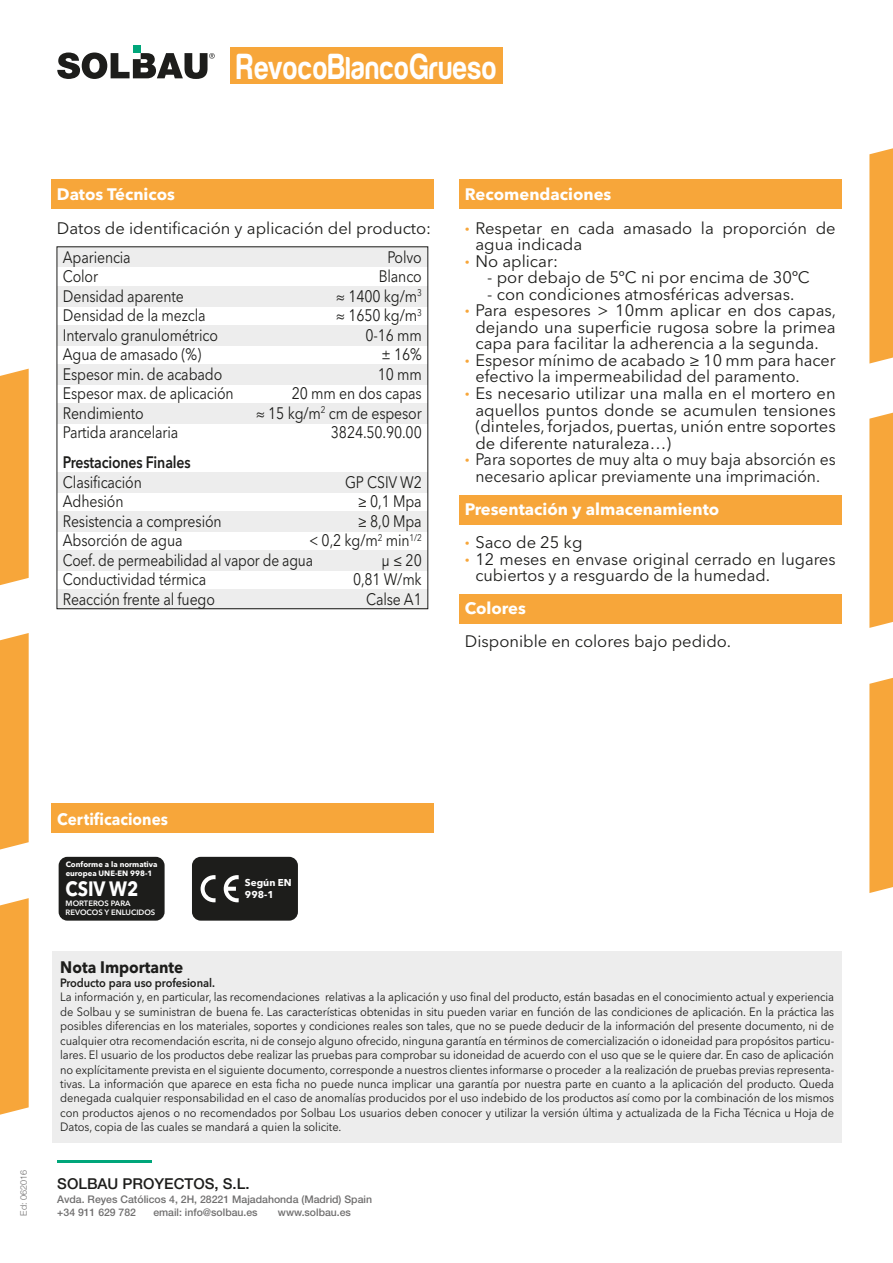
<style>
.page{position:relative;width:893px;height:1263px;background:#fff}
.page>*{position:absolute;margin:0;border:0;box-sizing:border-box;transform-origin:0 0}
.t1{font:700 32.4px "Harabara Mais Bold Harabara Mais";color:#fff;scale:.86 1}
.t2{font:700 20.55px "Avenir Next LT Pro";letter-spacing:-.005em;color:#fff;scale:.85 1}
.t3{font:16.5px/16.5px "Avenir Next LT Pro";color:#1d1d1b}
.t4{font:16.5px/19.5px "Avenir Next LT Pro";color:#1d1d1b;scale:.85 1}
.t5{font:16.5px "Avenir Next LT Pro";color:#1d1d1b;scale:.95 1}
.t6{font:700 16.5px/33.2px "Avenir Next LT Pro";color:#fff}
.t7{font:600 16.5px "Avenir Next LT Pro";letter-spacing:-.01em;color:#1d1d1b;scale:.85 1}
.t8{font:700 16.5px "Avenir Next LT Pro";color:#fff;scale:.92 1}
.t9{font:700 16.5px "Avenir Next LT Pro";color:#1d1d1b;scale:.92 1}
.t10{font:500 15px "Helvetica Neue LT Std";color:#1d1d1b}
.t11{font:12px/14.4px "Avenir Next LT Pro";letter-spacing:-.005em;color:#1d1d1b;text-align:justify;scale:.92 1}
.t12{font:600 12px "Avenir Next LT Pro";letter-spacing:-.005em;color:#1d1d1b;scale:.92 1}
.t13{font:500 10.5px/13.5px "Helvetica Neue LT Std";color:#706f6f}
.t14{font:700 9.9px/11.9px "Avenir Next LT Pro";color:#fff}
.t15{font:300 9px "Helvetica Neue LT Std";color:#706f6f}
.t16{font:700 7.65px/9.1px "Avenir Next LT Pro";color:#fff}
.t17{font:600 7.65px/9.1px "Avenir Next LT Pro";color:#fff}
.s1{font-size:37.2px}
.s2{font-weight:700;color:#fff}
.s3{font-weight:700;color:#f7a63a}
.s4{color:#f7a63a}
.s5{font-weight:400;color:#1d1d1b}
</style>
<div class="page">
<svg style="left:869px;top:148px;width:24px;height:216px"></svg>
<div style="left:0;top:369px;width:29px;height:216px;background:#f7a63a"></div>
<svg style="left:869px;top:413px;width:24px;height:215px"></svg>
<div style="left:0;top:633px;width:29px;height:216px;background:#f7a63a"></div>
<svg style="left:869px;top:678px;width:24px;height:215px"></svg>
<svg style="left:0;top:898px;width:29px;height:217px"></svg>
<div style="left:230px;top:47px;width:273px;height:37px;background:#f7a63a"></div>
<div style="left:52px;top:951px;width:790px;height:191px;background:#ededed"></div>
<div style="left:459px;top:179px;width:382px;height:29px;background:#f7a63a"></div>
<div style="left:51px;top:179px;width:383px;height:29px;background:#f7a63a"></div>
<div style="left:459px;top:495px;width:382px;height:30px;background:#f7a63a"></div>
<div style="left:459px;top:594px;width:382px;height:30px;background:#f7a63a"></div>
<hr style="left:57px;top:1160px;width:95px;height:3px;background:#00a67a">
<div style="left:51px;top:803px;width:383px;height:29px;background:#f7a63a"></div>
<div style="left:133px;top:46px;width:8px;height:7px;background:#00a67a"></div>
<svg style="left:57px;top:53px;width:158px;height:26px"></svg>
<div style="left:59px;top:857px;width:106px;height:64px;background:#1d1d1b;border-radius:9px"></div>
<div style="left:192px;top:857px;width:106px;height:64px;background:#1d1d1b;border-radius:9px"></div>
<svg style="left:201px;top:875px;width:15px;height:27px"></svg>
<svg style="left:224px;top:875px;width:15px;height:27px"></svg>
<div style="left:57px;top:247px;width:371px;height:20px;background:#ededed"></div>
<div style="left:57px;top:286px;width:371px;height:20px;background:#ededed"></div>
<div style="left:57px;top:472px;width:371px;height:20px;background:#ededed"></div>
<div style="left:57px;top:511px;width:371px;height:20px;background:#ededed"></div>
<div style="left:57px;top:550px;width:371px;height:20px;background:#ededed"></div>
<div style="left:57px;top:590px;width:371px;height:20px;background:#ededed"></div>
<div style="left:57px;top:325px;width:371px;height:20px;background:#ededed"></div>
<div style="left:57px;top:364px;width:371px;height:21px;background:#ededed"></div>
<div style="left:57px;top:404px;width:371px;height:20px;background:#ededed"></div>
<h1 class="t1" style="left:236px;top:49px;width:304px"><span class="s1">R</span>evoco<span class="s1">B</span>lanco<span class="s1">G</span>rueso</h1>
<h3 class="t6" style="left:57px;top:178px;width:120px">Datos Técnicos</h3>
<h3 class="t3" style="left:57px;top:219px;width:376px">Datos de identificación y aplicación del producto:</h3>
<h3 class="t4" style="left:256px;top:247px;width:197px;text-align:right">Polvo<br>Blanco<br>≈ 1400 kg/m<sup>3<br></sup>≈ 1650 kg/m<sup>3<br></sup>0-16 mm<br>± 16%<br>10 mm<br>20 mm en dos capas<br>≈ 15 kg/m<sup>2</sup> cm de espesor<br>3824.50.90.00</h3>
<h3 class="t4" style="left:309px;top:472px;width:134px;text-align:right">GP CSIV W2<br>≥ 0,1 Mpa<br>≥ 8,0 Mpa<br>&lt; 0,2 kg/m<sup>2</sup> min<sup>1/2 </sup>µ ≤ 20<br>0,81 W/mk<br>Calse A1</h3>
<h3 class="t4" style="left:63px;top:247px;width:202px">Apariencia<br>Color<br>Densidad aparente<br>Densidad de la mezcla<br>Intervalo granulométrico<br>Agua de amasado (%)<br>Espesor min. de acabado<br>Espesor max. de aplicación<br>Rendimiento<br>Partida arancelaria</h3>
<h3 class="t7" style="left:63px;top:452px;width:152px">Prestaciones Finales</h3>
<h3 class="t4" style="left:63px;top:472px;width:296px">Clasificación<br>Adhesión<br>Resistencia a compresión<br>Absorción de agua<br>Coef. de permeabilidad al vapor de agua<br>Conductividad térmica<br>Reacción frente al fuego</h3>
<h3 class="t3" style="left:465px;top:178px;width:372px;line-height:33.2px"><span class="s2">Recomendaciones<br></span><span class="s3">·</span> Respetar en cada amasado la proporción de</h3>
<h3 class="t3" style="left:465px;top:236px;width:119px;text-indent:11px">agua indicada <span class="s3">·</span> No aplicar:</h3>
<h3 class="t3" style="left:487px;top:269px;width:324px">- por debajo de 5ºC ni por encima de 30ºC</h3>
<h3 class="t3" style="left:487px;top:286px;width:309px">- con condiciones atmosféricas adversas.</h3>
<h3 class="t3" style="left:465px;top:302px;width:373px"><span class="s3">·</span> Para espesores &gt; 10mm aplicar en dos capas,</h3>
<h3 class="t3" style="left:475px;top:319px;width:362px">dejando una superficie rugosa sobre la primea</h3>
<h3 class="t3" style="left:475px;top:335px;width:345px">capa para facilitar la adherencia a la segunda.</h3>
<h3 class="t3" style="left:465px;top:352px;width:372px"><span class="s3">·</span> Espesor mínimo de acabado ≥ 10 mm para hacer</h3>
<h3 class="t3" style="left:475px;top:368px;width:326px">efectivo la impermeabilidad del paramento.</h3>
<h3 class="t3" style="left:465px;top:385px;width:372px"><span class="s3">·</span> Es necesario utilizar una malla en el mortero en</h3>
<h3 class="t3" style="left:475px;top:401px;width:362px">aquellos puntos donde se acumulen tensiones</h3>
<h3 class="t3" style="left:475px;top:418px;width:362px">(dinteles, forjados, puertas, unión entre soportes</h3>
<h3 class="t3" style="left:475px;top:435px;width:197px">de diferente naturaleza…)</h3>
<h3 class="t5" style="left:465px;top:450px;width:392px"><span class="s3">·</span> Para soportes de muy alta o muy baja absorción es</h3>
<h3 class="t5" style="left:475px;top:466px;width:364px">necesario aplicar previamente una imprimación.</h3>
<h3 class="t6" style="left:465px;top:492px;width:256px">Presentación y almacenamiento <span class="s4">·</span> <span class="s5">Saco de 25 kg</span></h3>
<h3 class="t3" style="left:475px;top:550px;width:362px;text-indent:-11px"><span class="s3">·</span> 12 meses en envase original cerrado en lugares cubiertos y a resguardo de la humedad.</h3>
<h3 class="t6" style="left:465px;top:592px;width:63px">Colores</h3>
<h3 class="t3" style="left:465px;top:633px;width:268px">Disponible en colores bajo pedido.</h3>
<p class="t15" style="left:18px;top:1216px;width:47px;rotate:-90deg">Ed: 062016</p>
<h3 class="t8" style="left:57px;top:809px;width:122px">Certificaciones</h3>
<p class="t16" style="left:66px;top:859px;width:93px">Conforme a la normativa europea UNE-EN 998-1</p>
<p class="t17" style="left:66px;top:899px;width:91px">MORTEROS PARA<br>REVOCOS Y ENLUCIDOS</p>
<h2 class="t2" style="left:66px;top:876px;width:87px">CSIV W2</h2>
<p class="t14" style="left:245px;top:876px;width:48px">Según EN<br>998-1</p>
<h3 class="t9" style="left:60px;top:957px;width:135px">Nota Importante</h3>
<p class="t12" style="left:60px;top:975px;width:170px">Producto para uso profesional.</p>
<p class="t11" style="left:60px;top:990px;width:843px">La información y, en particular, las recomendaciones relativas a la aplicación y uso final del producto, están basadas en el conocimiento actual y experiencia de Solbau y se suministran de buena fe. Las características obtenidas in situ pueden variar en función de las condiciones de aplicación. En la práctica las posibles diferencias en los materiales, soportes y condiciones reales son tales, que no se puede deducir de la información del presente documento, ni de cualquier otra recomendación escrita, ni de consejo alguno ofrecido, ninguna garantía en términos de comercialización o idoneidad para propósitos particu&shy;lares. El usuario de los productos debe realizar las pruebas para comprobar su idoneidad de acuerdo con el uso que se le quiere dar. En caso de aplicación no explícitamente prevista en el siguiente documento, corresponde a nuestros clientes informarse o proceder a la realización de pruebas previas representa&shy;tivas. La información que aparece en esta ficha no puede nunca implicar una garantía por nuestra parte en cuanto a la aplicación del producto. Queda denegada cualquier responsabilidad en el caso de anomalías producidos por el uso indebido de los productos así como por la combinación de los mismos con productos ajenos o no recomendados por Solbau Los usuarios deben conocer y utilizar la versión última y actualizada de la Ficha Técnica u Hoja de Datos, copia de las cuales se mandará a quien la solicite.</p>
<p class="t10" style="left:57px;top:1175px;width:194px">SOLBAU PROYECTOS, S.L.</p>
<p class="t13" style="left:57px;top:1192px;width:316px">Avda. Reyes Católicos 4, 2H, 28221 Majadahonda (Madrid) Spain +34 911 629 782</p>
<p class="t13" style="left:153px;top:1205px;width:106px">email: info@solbau.es</p>
<p class="t13" style="left:278px;top:1205px;width:75px">www.solbau.es</p>
</div>
